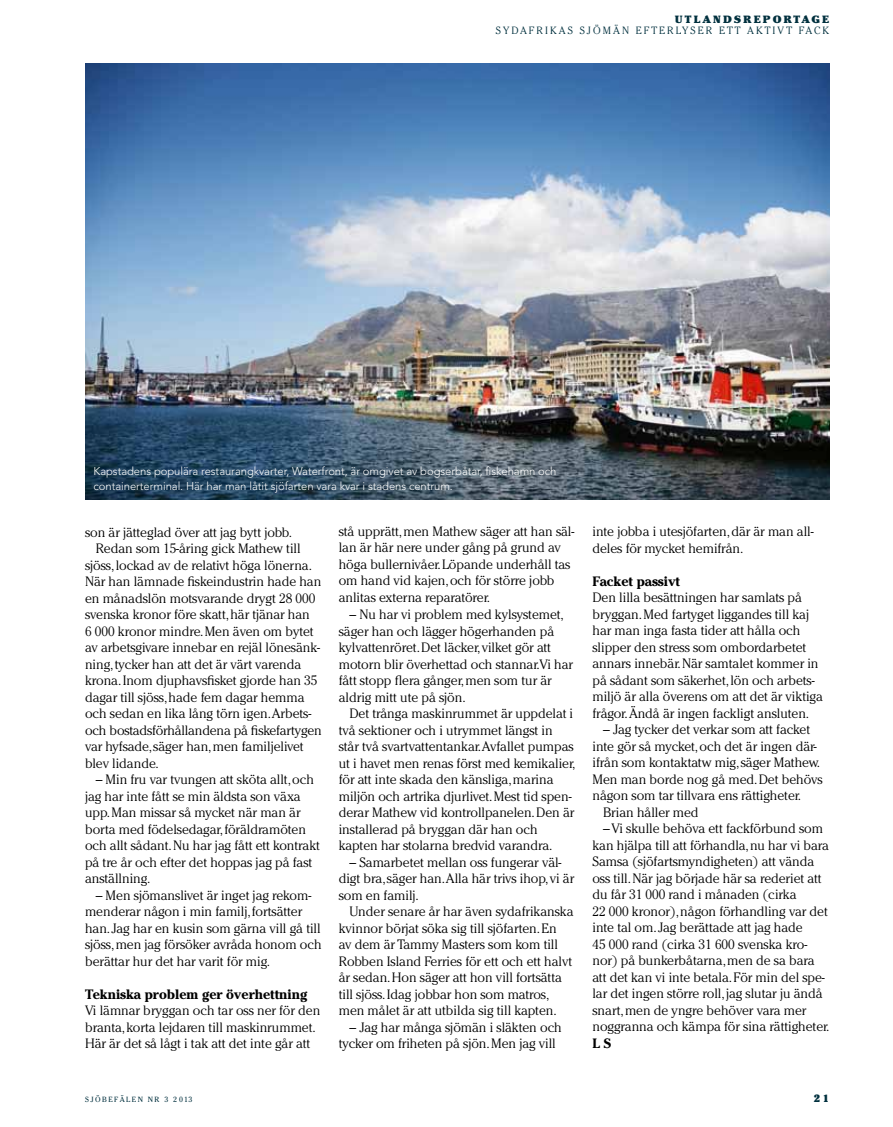
<style>
.page{position:relative;width:893px;height:1127px;background:#fff}
.page>*{position:absolute;margin:0;border:0;box-sizing:border-box;transform-origin:0 0}
.t1{font:300 13.5px/16.5px "Cheltenham";letter-spacing:-.005em;color:#000}
.t2{font:700 13.5px "Cheltenham";letter-spacing:-.005em;color:#000}
.t3{font:300 11.25px/14.2px "Avenir";letter-spacing:-.005em;color:#fff}
.t4{font:300 10.5px "Cheltenham";color:#00303e}
.t5{font:900 10.5px "Cheltenham";letter-spacing:.2em;color:#00303e}
.t6{font:7.5px "Cheltenham";letter-spacing:.2em;color:#00303e}
</style>
<div class="page">
<img style="left:85px;top:64px;width:744px;height:436px">
<p class="t5" style="left:675px;top:13px;width:156px">UTLANDSREPORTAGE</p>
<p class="t4" style="left:496px;top:24px;width:25px">sydafrikas</p>
<p class="t4" style="left:580px;top:24px;width:10px">sjömän</p>
<p class="t4" style="left:636px;top:24px;width:9px">efterl</p>
<p class="t4" style="left:682px;top:24px;width:17px">yser</p>
<p class="t4" style="left:719px;top:24px;width:9px">ett</p>
<p class="t4" style="left:747px;top:24px;width:9px">aktivt</p>
<p class="t4" style="left:799px;top:24px;width:9px">fack</p>
<p class="t3" style="left:94px;top:464px;width:464px">Kapstadens populära restaurangkvarter, Waterfront, är omgivet av bogserbåtar, fiskehamn och containerterminal. Här har man låtit sjöfarten vara kvar i stadens centrum.</p>
<p class="t1" style="left:85px;top:523px;width:209px">son är jätteglad över att jag bytt jobb.</p>
<p class="t1" style="left:96px;top:540px;width:206px">Redan som 15-åring gick Mathew till</p>
<p class="t1" style="left:85px;top:556px;width:229px">sjöss, lockad av de relativt höga lönerna.</p>
<p class="t1" style="left:85px;top:573px;width:238px">När han lämnade fiskeindustrin hade han</p>
<p class="t1" style="left:85px;top:589px;width:232px">en månadslön motsvarande drygt 28 000</p>
<p class="t1" style="left:85px;top:606px;width:226px">svenska kronor före skatt, här tjänar han</p>
<p class="t1" style="left:85px;top:622px;width:230px">6 000 kronor mindre. Men även om bytet</p>
<p class="t1" style="left:85px;top:639px;width:237px">av arbetsgivare innebar en rejäl lönesänk-</p>
<p class="t1" style="left:85px;top:655px;width:218px">ning, tycker han att det är värt varenda</p>
<p class="t1" style="left:85px;top:672px;width:234px">krona. Inom djuphavsfisket gjorde han 35</p>
<p class="t1" style="left:85px;top:688px;width:221px">dagar till sjöss, hade fem dagar hemma</p>
<p class="t1" style="left:85px;top:705px;width:228px">och sedan en lika lång törn igen.Arbets-</p>
<p class="t1" style="left:85px;top:721px;width:238px">och bostadsförhållandena på fiskefartygen</p>
<p class="t1" style="left:85px;top:738px;width:220px">var hyfsade, säger han, men familjelivet</p>
<p class="t1" style="left:85px;top:754px;width:75px">blev lidande.</p>
<p class="t1" style="left:85px;top:771px;width:236px;text-indent:11px">– Min fru var tvungen att sköta allt, och jag har inte fått se min äldsta son växa upp. Man missar så mycket när man är borta med födelsedagar, föräldramöten och allt sådant. Nu har jag fått ett kontrakt på tre år och efter det hoppas jag på fast anställning.</p>
<p class="t1" style="left:85px;top:886px;width:238px;text-indent:11px">– Men sjömanslivet är inget jag rekom&shy;menderar någon i min familj, fortsätter han. Jag har en kusin som gärna vill gå till sjöss, men jag försöker avråda honom och berättar hur det har varit för mig.</p>
<p class="t2" style="left:85px;top:985px;width:224px">Tekniska problem ger överhettning</p>
<p class="t1" style="left:85px;top:1002px;width:237px">Vi lämnar bryggan och tar oss ner för den branta, korta lejdaren till maskinrummet.<br>Här är det så lågt i tak att det inte går att</p>
<p class="t1" style="left:339px;top:523px;width:237px">stå upprätt, men Mathew säger att han säl&shy;lan är här nere under gång på grund av höga bullernivåer. Löpande underhåll tas om hand vid kajen, och för större jobb anlitas externa reparatörer.</p>
<p class="t1" style="left:339px;top:606px;width:236px;text-indent:11px">– Nu har vi problem med kylsystemet, säger han och lägger högerhanden på kylvattenröret. Det läcker, vilket gör att motorn blir överhettad och stannar.Vi har fått stopp flera gånger, men som tur är aldrig mitt ute på sjön.</p>
<p class="t1" style="left:339px;top:705px;width:238px;text-indent:11px">Det trånga maskinrummet är uppdelat i två sektioner och i utrymmet längst in står två svartvattentankar.Avfallet pumpas ut i havet men renas först med kemikalier, för att inte skada den känsliga, marina miljön och artrika djurlivet. Mest tid spen&shy;derar Mathew vid kontrollpanelen. Den är installerad på bryggan där han och kapten har stolarna bredvid varandra.</p>
<p class="t1" style="left:339px;top:853px;width:237px;text-indent:11px">– Samarbetet mellan oss fungerar väl&shy;digt bra, säger han.Alla här trivs ihop, vi är som en familj.</p>
<p class="t1" style="left:339px;top:903px;width:236px;text-indent:11px">Under senare år har även sydafrikanska kvinnor börjat söka sig till sjöfarten. En<br>av dem är Tammy Masters som kom till Robben Island Ferries för ett och ett halvt år sedan. Hon säger att hon vill fortsätta till sjöss. Idag jobbar hon som matros, men målet är att utbilda sig till kapten.</p>
<p class="t1" style="left:339px;top:1018px;width:225px;text-indent:11px">– Jag har många sjömän i släkten och tycker om friheten på sjön. Men jag vill</p>
<p class="t1" style="left:592px;top:523px;width:223px">inte jobba i utesjöfarten, där är man all&shy;deles för mycket hemifrån.</p>
<p class="t2" style="left:592px;top:573px;width:89px">Facket passivt</p>
<p class="t1" style="left:592px;top:589px;width:232px">Den lilla besättningen har samlats på bryggan. Med fartyget liggandes till kaj har man inga fasta tider att hålla och slipper den stress som ombordarbetet annars innebär. När samtalet kommer in på sådant som säkerhet, lön och arbets&shy;miljö är alla överens om att det är viktiga frågor. Ändå är ingen fackligt ansluten.</p>
<p class="t1" style="left:603px;top:721px;width:209px">– Jag tycker det verkar som att facket</p>
<p class="t1" style="left:592px;top:738px;width:226px">inte gör så mycket, och det är ingen där-</p>
<p class="t1" style="left:592px;top:754px;width:229px">ifrån som kontaktatw mig, säger Mathew.</p>
<p class="t1" style="left:592px;top:771px;width:232px">Men man borde nog gå med. Det behövs</p>
<p class="t1" style="left:592px;top:787px;width:210px">någon som tar tillvara ens rättigheter.</p>
<p class="t1" style="left:603px;top:804px;width:97px">Brian håller med</p>
<p class="t1" style="left:603px;top:820px;width:221px">–Vi skulle behöva ett fackförbund som</p>
<p class="t1" style="left:592px;top:837px;width:238px">kan hjälpa till att förhandla, nu har vi bara</p>
<p class="t1" style="left:592px;top:853px;width:223px">Samsa (sjöfartsmyndigheten) att vända</p>
<p class="t1" style="left:592px;top:870px;width:231px">oss till. När jag började här sa rederiet att</p>
<p class="t1" style="left:592px;top:886px;width:206px">du får 31 000 rand i månaden (cirka</p>
<p class="t1" style="left:592px;top:903px;width:237px">22 000 kronor), någon förhandling var det</p>
<p class="t1" style="left:592px;top:919px;width:212px">inte tal om. Jag berättade att jag hade</p>
<p class="t1" style="left:592px;top:936px;width:216px">45 000 rand (cirka 31 600 svenska kro-</p>
<p class="t1" style="left:592px;top:952px;width:224px">nor) på bunkerbåtarna, men de sa bara</p>
<p class="t1" style="left:592px;top:969px;width:234px">att det kan vi inte betala. För min del spe-</p>
<p class="t1" style="left:592px;top:985px;width:232px">lar det ingen större roll, jag slutar ju ändå</p>
<p class="t1" style="left:592px;top:1002px;width:216px">snart, men de yngre behöver vara mer</p>
<p class="t1" style="left:592px;top:1018px;width:239px">noggranna och kämpa för sina rättigheter.</p>
<p class="t2" style="left:592px;top:1035px;width:20px">L S</p>
<p class="t6" style="left:85px;top:1094px;width:109px">SJÖBEFÄLEN NR 3 2013</p>
<p class="t5" style="left:814px;top:1091px;width:17px">2 1</p>
</div>
